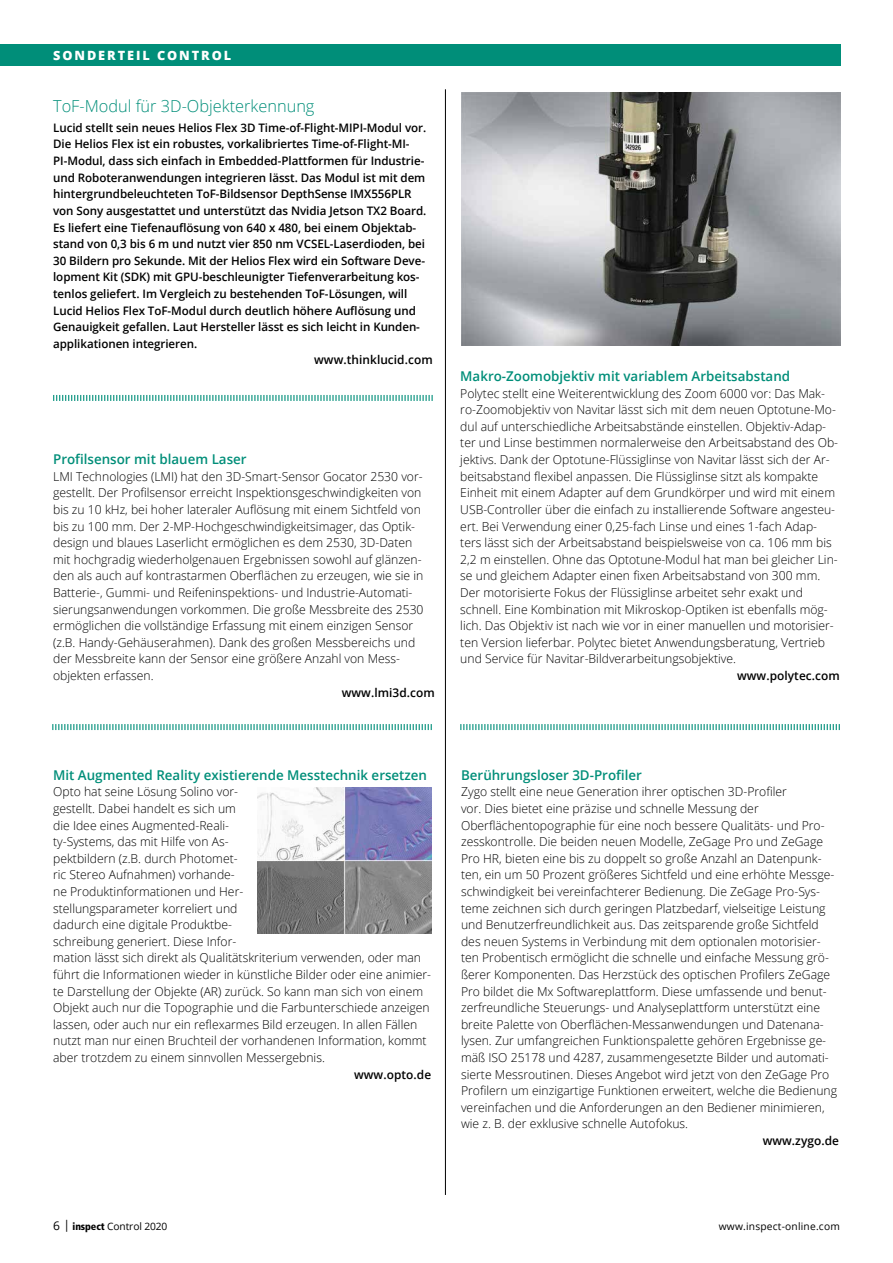
<style>
.page{position:relative;width:893px;height:1263px;background:#fff}
.page>*{position:absolute;margin:0;border:0;box-sizing:border-box;transform-origin:0 0}
.t1{font:300 16.5px "Open Sans";color:#008e79}
.t2{font:600 13.5px "Open Sans";color:#008e79}
.t3{font:800 12.75px "Open Sans";letter-spacing:.15em;color:#fff}
.t4{font:300 12.3px/16.6px "Open Sans";color:#000}
.t5{font:600 12px "Open Sans";letter-spacing:.005em;color:#000}
.t6{font:600 11.7px/16.6px "Open Sans";letter-spacing:-.005em;color:#000}
.t7{font:10.2px "Open Sans";letter-spacing:.02em;color:#000}
.t8{font:10.2px "Open Sans";letter-spacing:-.01em;color:#000}
.s1{font-size:12px}
.s2{font-family:"Frutiger LT Com";font-weight:900;font-stretch:condensed}
</style>
<div class="page">
<img style="left:257px;top:787px;width:175px;height:146px">
<img style="left:461px;top:92px;width:379px;height:254px">
<svg style="left:460px;top:724px;width:380px;height:6px"></svg>
<div style="left:0;top:44px;width:840px;height:21px;background:#008e79"></div>
<hr style="left:445px;top:89px;width:1px;height:1106px;background:#000">
<svg style="left:52px;top:724px;width:380px;height:6px"></svg>
<svg style="left:53px;top:395px;width:380px;height:6px"></svg>
<p class="t3" style="left:53px;top:46px;width:180px">SONDERTEIL CONTROL</p>
<h1 class="t1" style="left:53px;top:94px;width:263px">ToF-Modul für 3D-Objekterkennung</h1>
<p class="t6" style="left:53px;top:119px;width:375px">Lucid stellt sein neues Helios Flex 3D Time-of-Flight-MIPI-Modul vor.<br>Die Helios Flex ist ein robustes, vorkalibriertes Time-of-Flight-MI-PI-Modul, dass sich einfach in Embedded-Plattformen für Industrie&shy;und Roboteranwendungen integrieren lässt. Das Modul ist mit dem hintergrundbeleuchteten ToF-Bildsensor DepthSense IMX556PLR von Sony ausgestattet und unterstützt das Nvidia Jetson TX2 Board.<br>Es liefert eine Tiefenauflösung von 640 x 480, bei einem Objektab&shy;stand von 0,3 bis 6 m und nutzt vier 850 nm VCSEL-Laserdioden, bei 30 Bildern pro Sekunde. Mit der Helios Flex wird ein Software Deve&shy;lopment Kit (SDK) mit GPU-beschleunigter Tiefenverarbeitung kos&shy;tenlos geliefert. Im Vergleich zu bestehenden ToF-Lösungen, will Lucid Helios Flex ToF-Modul durch deutlich höhere Auflösung und Genauigkeit gefallen. Laut Hersteller lässt es sich leicht in Kunden&shy;applikationen integrieren.</p>
<p class="t5" style="left:314px;top:352px;width:120px">www.thinklucid.com</p>
<p class="t2" style="left:53px;top:450px;width:195px">Profilsensor mit blauem Laser</p>
<p class="t4" style="left:53px;top:468px;width:372px">LMI Technologies (LMI) hat den 3D-Smart-Sensor Gocator 2530 vor&shy;gestellt. Der Profilsensor erreicht Inspektionsgeschwindigkeiten von bis zu 10 kHz, bei hoher lateraler Auflösung mit einem Sichtfeld von bis zu 100 mm. Der 2-MP-Hochgeschwindigkeitsimager, das Optik&shy;design und blaues Laserlicht ermöglichen es dem 2530, 3D-Daten mit hochgradig wiederholgenauen Ergebnissen sowohl auf glänzen&shy;den als auch auf kontrastarmen Oberflächen zu erzeugen, wie sie in Batterie-, Gummi- und Reifeninspektions- und Industrie-Automati&shy;sierungsanwendungen vorkommen. Die große Messbreite des 2530 ermöglichen die vollständige Erfassung mit einem einzigen Sensor (z.B. Handy-Gehäuserahmen). Dank des großen Messbereichs und der Messbreite kann der Sensor eine größere Anzahl von Mess&shy;objekten erfassen.</p>
<p class="t5" style="left:342px;top:684px;width:95px">www.lmi3d.com</p>
<p class="t2" style="left:460px;top:367px;width:331px">Makro-Zoomobjektiv mit variablem Arbeitsabstand</p>
<p class="t4" style="left:460px;top:384px;width:379px">Polytec stellt eine Weiterentwicklung des Zoom 6000 vor: Das Mak&shy;ro-Zoomobjektiv von Navitar lässt sich mit dem neuen Optotune-Mo&shy;dul auf unterschiedliche Arbeitsabstände einstellen. Objektiv-Adap&shy;ter und Linse bestimmen normalerweise den Arbeitsabstand des Ob&shy;jektivs. Dank der Optotune-Flüssiglinse von Navitar lässt sich der Ar&shy;beitsabstand flexibel anpassen. Die Flüssiglinse sitzt als kompakte Einheit mit einem Adapter auf dem Grundkörper und wird mit einem USB-Controller über die einfach zu installierende Software angesteu&shy;ert. Bei Verwendung einer 0,25-fach Linse und eines 1-fach Adap&shy;ters lässt sich der Arbeitsabstand beispielsweise von ca. 106 mm bis 2,2 m einstellen. Ohne das Optotune-Modul hat man bei gleicher Lin&shy;se und gleichem Adapter einen fixen Arbeitsabstand von 300 mm.<br>Der motorisierte Fokus der Flüssiglinse arbeitet sehr exakt und schnell. Eine Kombination mit Mikroskop-Optiken ist ebenfalls mög&shy;lich. Das Objektiv ist nach wie vor in einer manuellen und motorisier&shy;ten Version lieferbar. Polytec bietet Anwendungsberatung, Vertrieb und Service für Navitar-Bildverarbeitungsobjektive.</p>
<p class="t5" style="left:737px;top:667px;width:104px">www.polytec.com</p>
<p class="t2" style="left:53px;top:765px;width:375px">Mit Augmented Reality existierende Messtechnik ersetzen</p>
<p class="t4" style="left:53px;top:783px;width:379px">Opto hat seine Lösung Solino vor-<br>gestellt. Dabei handelt es sich um<br>die Idee eines Augmented-Reali-<br>ty-Systems, das mit Hilfe von As-<br>pektbildern (z.B. durch Photomet-<br>ric Stereo Aufnahmen) vorhande-<br>ne Produktinformationen und Her-<br>stellungsparameter korreliert und<br>dadurch eine digitale Produktbe-<br>schreibung generiert. Diese Infor-<br>mation lässt sich direkt als Qualitätskriterium verwenden, oder man führt die Informationen wieder in künstliche Bilder oder eine animier&shy;te Darstellung der Objekte (AR) zurück. So kann man sich von einem Objekt auch nur die Topographie und die Farbunterschiede anzeigen lassen, oder auch nur ein reflexarmes Bild erzeugen. In allen Fällen nutzt man nur einen Bruchteil der vorhandenen Information, kommt aber trotzdem zu einem sinnvollen Messergebnis.</p>
<p class="t5" style="left:354px;top:1066px;width:79px">www.opto.de</p>
<p class="t2" style="left:461px;top:765px;width:182px">Berührungsloser 3D-Profiler</p>
<p class="t4" style="left:461px;top:783px;width:378px">Zygo stellt eine neue Generation ihrer optischen 3D-Profiler<br>vor. Dies bietet eine präzise und schnelle Messung der Oberflächentopographie für eine noch bessere Qualitäts- und Pro&shy;zesskontrolle. Die beiden neuen Modelle, ZeGage Pro und ZeGage Pro HR, bieten eine bis zu doppelt so große Anzahl an Datenpunk&shy;ten, ein um 50 Prozent größeres Sichtfeld und eine erhöhte Messge&shy;schwindigkeit bei vereinfachterer Bedienung. Die ZeGage Pro-Sys&shy;teme zeichnen sich durch geringen Platzbedarf, vielseitige Leistung und Benutzerfreundlichkeit aus. Das zeitsparende große Sichtfeld des neuen Systems in Verbindung mit dem optionalen motorisier&shy;ten Probentisch ermöglicht die schnelle und einfache Messung grö&shy;ßerer Komponenten. Das Herzstück des optischen Profilers ZeGage Pro bildet die Mx Softwareplattform. Diese umfassende und benut&shy;zerfreundliche Steuerungs- und Analyseplattform unterstützt eine breite Palette von Oberflächen-Messanwendungen und Datenana&shy;lysen. Zur umfangreichen Funktionspalette gehören Ergebnisse ge&shy;mäß ISO 25178 und 4287, zusammengesetzte Bilder und automati&shy;sierte Messroutinen. Dieses Angebot wird jetzt von den ZeGage Pro Profilern um einzigartige Funktionen erweitert, welche die Bedienung vereinfachen und die Anforderungen an den Bediener minimieren, wie z. B. der exklusive schnelle Autofokus.</p>
<p class="t5" style="left:763px;top:1132px;width:78px">www.zygo.de</p>
<p class="t8" style="left:53px;top:1219px;width:116px"><span class="s1">6 |</span> <span class="s2">inspect</span> Control 2020</p>
<p class="t7" style="left:719px;top:1219px;width:123px">www.inspect-online.com</p>
</div>
